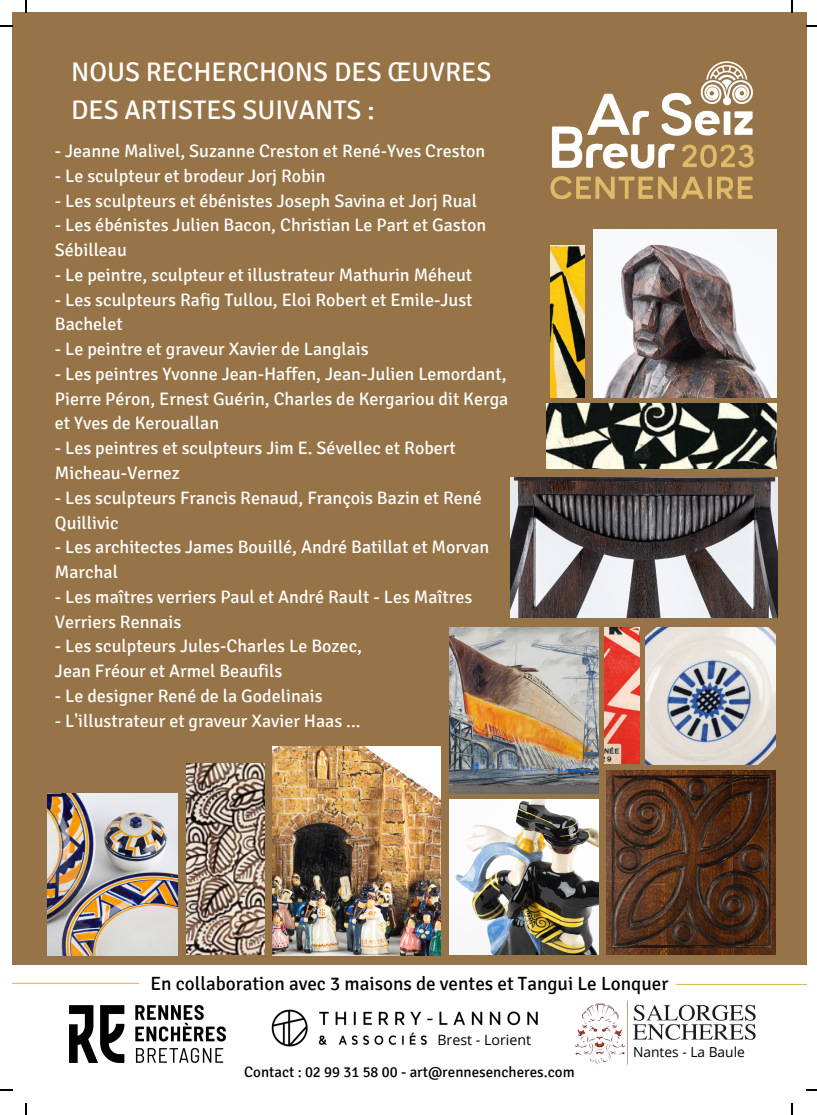
<style>
.page{position:relative;width:817px;height:1115px;background:#fff}
.page>*{position:absolute;margin:0;border:0;box-sizing:border-box;transform-origin:0 0}
.t1{font:26.85px/37.2px "Signika";color:#fff}
.t2{font:19.05px "Signika";color:#000}
.t3{font:18px/24.8px "Signika";color:#fff}
.t4{font:15px "Signika";color:#000}
.t5{font:14.25px "Open Sans";color:#000}
.t6{font:13.8px "Open Sans";color:#000}
</style>
<div class="page">
<div style="left:12px;top:12px;width:794px;height:1090px;background:#977447"></div>
<img style="left:606px;top:770px;width:168px;height:184px">
<div style="left:12px;top:964px;width:794px;height:138px;background:#fff"></div>
<img style="left:271px;top:1009px;width:267px;height:38px">
<img style="left:69px;top:1005px;width:156px;height:56px">
<img style="left:575px;top:1000px;width:181px;height:65px">
<div style="left:633px;top:1040px;width:130px;height:28px;background:#fff"></div>
<hr style="left:12px;top:982px;width:127px;height:1px;background:#dfb969">
<hr style="left:676px;top:983px;width:130px;height:1px;background:#dfb969">
<img style="left:47px;top:793px;width:131px;height:162px">
<img style="left:510px;top:477px;width:266px;height:140px">
<img style="left:645px;top:627px;width:129px;height:137px">
<img style="left:449px;top:799px;width:149px;height:155px">
<img style="left:187px;top:763px;width:77px;height:191px">
<img style="left:449px;top:627px;width:149px;height:166px">
<img style="left:604px;top:627px;width:34px;height:136px">
<img style="left:550px;top:245px;width:34px;height:152px">
<img style="left:546px;top:403px;width:230px;height:66px">
<img style="left:273px;top:746px;width:167px;height:209px">
<img style="left:593px;top:229px;width:183px;height:168px">
<img style="left:550px;top:61px;width:204px;height:138px">
<svg style="left:26px;top:0;width:1px;height:12px"></svg>
<svg style="left:0;top:26px;width:12px;height:1px"></svg>
<svg style="left:791px;top:0;width:1px;height:12px"></svg>
<svg style="left:0;top:1089px;width:12px;height:1px"></svg>
<h1 class="t1" style="left:71px;top:54px;width:421px">NOUS RECHERCHONS DES ŒUVRES<br>DES ARTISTES SUIVANTS :</h1>
<p class="t3" style="left:55px;top:139px;width:431px">- Jeanne Malivel, Suzanne Creston et René-Yves Creston</p>
<p class="t3" style="left:55px;top:163px;width:272px">- Le sculpteur et brodeur Jorj Robin</p>
<p class="t3" style="left:55px;top:188px;width:423px">- Les sculpteurs et ébénistes Joseph Savina et Jorj Rual</p>
<p class="t3" style="left:55px;top:213px;width:432px">- Les ébénistes Julien Bacon, Christian Le Part et Gaston<br>Sébilleau</p>
<p class="t3" style="left:55px;top:262px;width:418px">- Le peintre, sculpteur et illustrateur Mathurin Méheut</p>
<p class="t3" style="left:55px;top:287px;width:419px">- Les sculpteurs Rafig Tullou, Eloi Robert et Emile-Just<br>Bachelet</p>
<p class="t3" style="left:55px;top:337px;width:315px">- Le peintre et graveur Xavier de Langlais</p>
<p class="t3" style="left:55px;top:361px;width:454px;text-align:justify">- Les peintres Yvonne Jean-Haffen, Jean-Julien Lemordant, Pierre Péron, Ernest Guérin, Charles de Kergariou dit Kerga et Yves de Kerouallan</p>
<p class="t3" style="left:55px;top:436px;width:402px">- Les peintres et sculpteurs Jim E. Sévellec et Robert<br>Micheau-Vernez</p>
<p class="t3" style="left:55px;top:485px;width:428px">- Les sculpteurs Francis Renaud, François Bazin et René<br>Quillivic</p>
<p class="t3" style="left:55px;top:535px;width:435px">- Les architectes James Bouillé, André Batillat et Morvan<br>Marchal</p>
<p class="t3" style="left:55px;top:584px;width:418px">- Les maîtres verriers Paul et André Rault - Les Maîtres<br>Verriers Rennais</p>
<p class="t3" style="left:55px;top:634px;width:308px">- Les sculpteurs Jules-Charles Le Bozec,<br>Jean Fréour et Armel Beaufils</p>
<p class="t3" style="left:55px;top:683px;width:269px">- Le designer René de la Godelinais</p>
<p class="t3" style="left:55px;top:708px;width:307px">- L'illustrateur et graveur Xavier Haas ...</p>
<p class="t2" style="left:150px;top:971px;width:519px">En collaboration avec 3 maisons de ventes et Tangui Le Lonquer</p>
<p class="t5" style="left:437px;top:1029px;width:95px">Brest - Lorient</p>
<p class="t4" style="left:244px;top:1062px;width:332px">Contact : 02 99 31 58 00 - art@rennesencheres.com</p>
<p class="t6" style="left:632px;top:1041px;width:113px">Nantes - La Baule</p>
</div>
